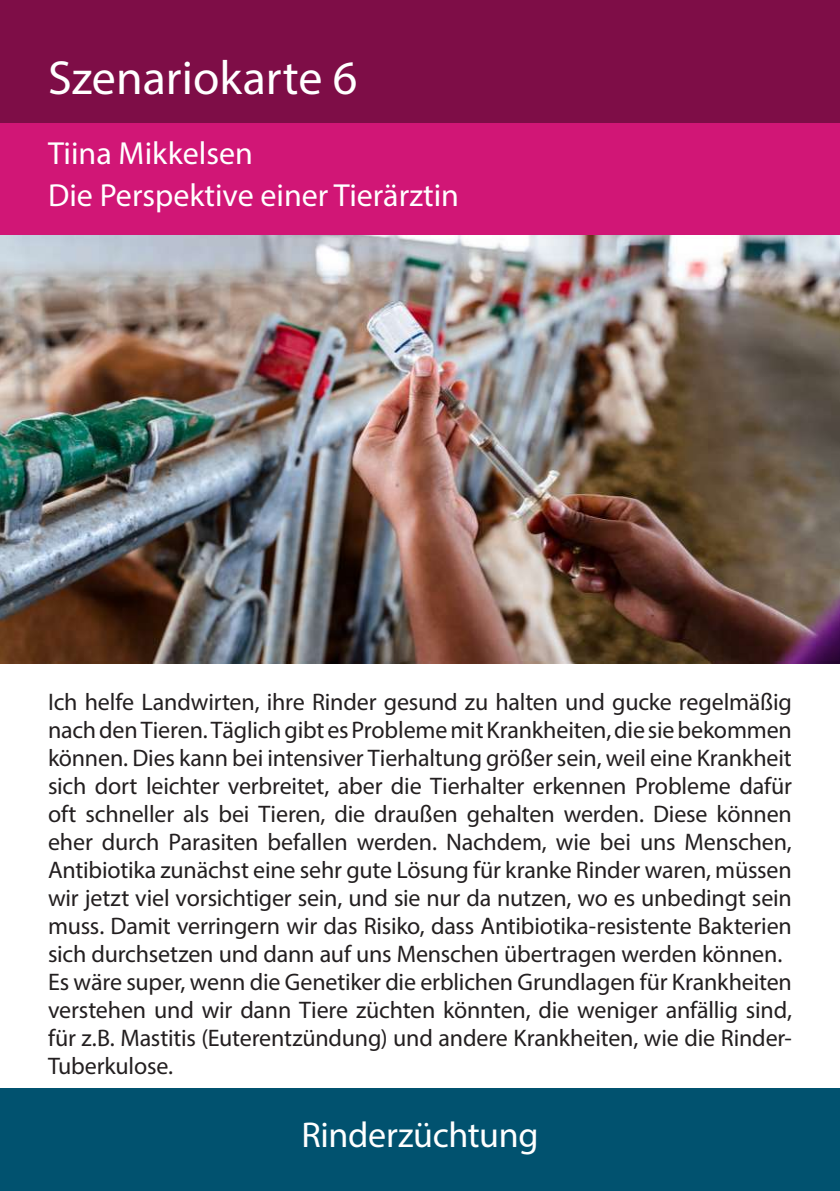
<style>
.page{position:relative;width:840px;height:1191px;background:#fff}
.page>*{position:absolute;margin:0;border:0;box-sizing:border-box;transform-origin:0 0}
.t1{font:48px "Myriad Pro";color:#fff}
.t2{font:36px "Myriad Pro";letter-spacing:-.01em;color:#fff}
.t3{font:32px/42px "Myriad Pro";color:#fff}
.t4{font:24px/28px "Myriad Pro";letter-spacing:-.01em;color:#231f20}
</style>
<div class="page">
<img style="left:0;top:234px;width:839px;height:429px">
<div style="left:0;top:1088px;width:839px;height:103px;background:#01526f"></div>
<div style="left:0;top:0;width:839px;height:234px;background:#d11676"></div>
<div style="left:0;top:0;width:839px;height:122px;background:#7e0d47"></div>
<h1 class="t1" style="left:48px;top:48px;width:310px">Szenariokarte 6</h1>
<h3 class="t3" style="left:48px;top:132px;width:412px">Tiina Mikkelsen<br>Die Perspektive einer Tierärztin</h3>
<p class="t4" style="left:48px;top:688px;width:745px">Ich helfe Landwirten, ihre Rinder gesund zu halten und gucke regelmäßig nach den Tieren. Täglich gibt es Probleme mit Krankheiten, die sie bekommen können. Dies kann bei intensiver Tierhaltung größer sein, weil eine Krankheit sich dort leichter verbreitet, aber die Tierhalter erkennen Probleme dafür oft schneller als bei Tieren, die draußen gehalten werden. Diese können eher durch Parasiten befallen werden. Nachdem, wie bei uns Menschen, Antibiotika zunächst eine sehr gute Lösung für kranke Rinder waren, müssen wir jetzt viel vorsichtiger sein, und sie nur da nutzen, wo es unbedingt sein muss. Damit verringern wir das Risiko, dass Antibiotika-resistente Bakterien sich durchsetzen und dann auf uns Menschen übertragen werden können.<br>Es wäre super, wenn die Genetiker die erblichen Grundlagen für Krankheiten verstehen und wir dann Tiere züchten könnten, die weniger anfällig sind, für z.B. Mastitis (Euterentzündung) und andere Krankheiten, wie die Rinder-Tuberkulose.</p>
<h2 class="t2" style="left:301px;top:1112px;width:238px">Rinderzüchtung</h2>
</div>
